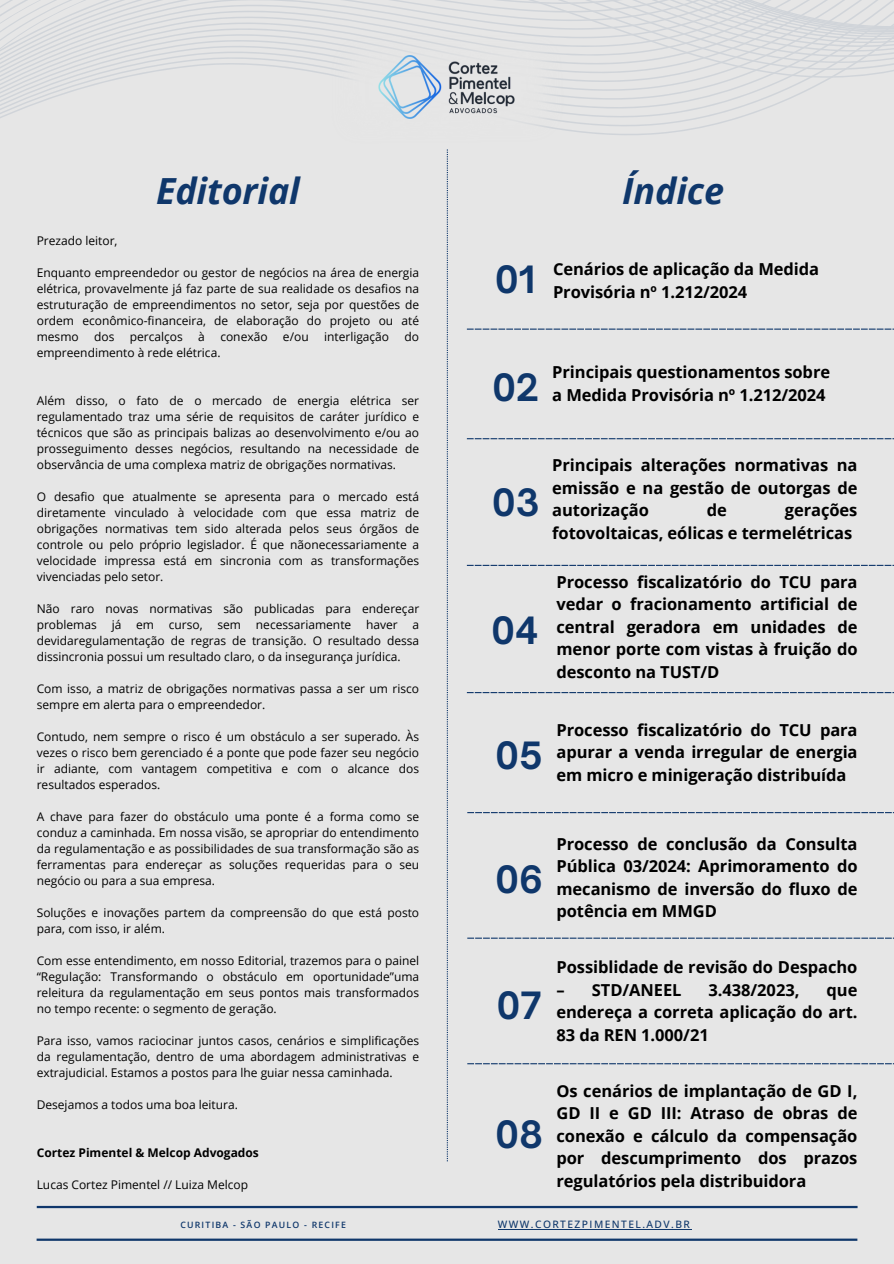
<style>
.page{position:relative;width:894px;height:1264px;background:#fff}
.page>*{position:absolute;margin:0;border:0;box-sizing:border-box;transform-origin:0 0}
.t1{font:700 36px "Open Sauce One";letter-spacing:-.005em;color:#0f376b}
.t2{font:italic 700 36px "Open Sans";letter-spacing:-.005em;color:#0f376b}
.t3{font:700 16.5px/22.5px "Open Sans";letter-spacing:-.005em;color:#000;text-align:justify}
.t4{font:12px/16px "Open Sans";color:#000;text-align:justify}
.t5{font:700 12px "Open Sans";color:#000}
.t6{font:500 10.2px "Open Sans";letter-spacing:.14em;color:#0f376b}
.t7{font:600 8.7px "Open Sans";letter-spacing:.14em;color:#0f376b}
</style>
<div class="page">
<div style="left:0;top:0;width:893px;height:1263px;background:#e6e6e6"></div>
<hr style="left:37px;top:1205px;width:820px;height:3px;background:#0f376b">
<hr style="left:37px;top:1238px;width:820px;height:2px;background:#0f376b">
<hr style="left:497px;top:1228px;width:194px;height:1px;background:#0f376b">
<svg style="left:446px;top:222px;width:2px;height:939px"></svg>
<svg style="left:0;top:103px;width:779px;height:9px"></svg>
<svg style="left:0;top:94px;width:800px;height:9px"></svg>
<svg style="left:0;top:85px;width:818px;height:9px"></svg>
<svg style="left:0;top:76px;width:856px;height:9px"></svg>
<svg style="left:0;top:0;width:893px;height:76px"></svg>
<img style="left:325px;top:29px;width:244px;height:121px">
<img style="left:378px;top:55px;width:136px;height:63px">
<svg style="left:466px;top:328px;width:427px;height:2px"></svg>
<svg style="left:466px;top:438px;width:427px;height:1px"></svg>
<svg style="left:466px;top:565px;width:427px;height:1px"></svg>
<svg style="left:466px;top:692px;width:427px;height:1px"></svg>
<svg style="left:467px;top:812px;width:426px;height:1px"></svg>
<svg style="left:467px;top:937px;width:425px;height:1px"></svg>
<svg style="left:467px;top:1063px;width:426px;height:1px"></svg>
<h4 class="t2" style="left:156px;top:166px;width:145px">Editorial</h4>
<p class="t2" style="left:622px;top:166px;width:103px">Índice</p>
<p class="t4" style="left:37px;top:233px;width:82px">Prezado leitor,</p>
<p class="t4" style="left:37px;top:265px;width:384px">Enquanto empreendedor ou gestor de negócios na área de energia elétrica, provavelmente já faz parte de sua realidade os desafios na estruturação de empreendimentos no setor, seja por questões de ordem econômico-financeira, de elaboração do projeto ou até mesmo</p>
<h2 class="t3" style="left:553px;top:257px;width:267px">Cenários de aplicação da Medida<br>Provisória nº 1.212/2024</h2>
<h2 class="t1" style="left:494px;top:257px;width:42px">01</h2>
<p class="t4" style="left:94px;top:329px;width:22px">dos</p>
<p class="t4" style="left:130px;top:329px;width:54px">percalços</p>
<p class="t4" style="left:198px;top:329px;width:8px">à</p>
<p class="t4" style="left:220px;top:329px;width:49px">conexão</p>
<p class="t4" style="left:283px;top:329px;width:27px">e/ou</p>
<p class="t4" style="left:324px;top:329px;width:67px">interligação</p>
<p class="t4" style="left:404px;top:329px;width:16px">do</p>
<p class="t4" style="left:37px;top:345px;width:185px">empreendimento à rede elétrica.</p>
<p class="t4" style="left:37px;top:393px;width:384px">Além disso, o fato de o mercado de energia elétrica ser regulamentado traz uma série de requisitos de caráter jurídico e técnicos que são as principais balizas ao desenvolvimento e/ou ao prosseguimento desses negócios, resultando na necessidade de observância de uma complexa matriz de obrigações normativas.</p>
<h1 class="t4" style="left:37px;top:488px;width:384px">O desafio que atualmente se apresenta para o mercado está diretamente vinculado à velocidade com que essa matriz de obrigações normativas tem sido alterada pelos seus órgãos de controle ou pelo próprio legislador. É que nãonecessariamente a velocidade impressa está em sincronia com as transformações vivenciadas pelo setor.</h1>
<h1 class="t4" style="left:37px;top:600px;width:384px">Não raro novas normativas são publicadas para endereçar problemas já em curso, sem necessariamente haver a devidaregulamentação de regras de transição. O resultado dessa dissincronia possui um resultado claro, o da insegurança jurídica.</h1>
<h4 class="t4" style="left:37px;top:680px;width:384px">Com isso, a matriz de obrigações normativas passa a ser um risco sempre em alerta para o empreendedor.</h4>
<h4 class="t4" style="left:37px;top:728px;width:384px">Contudo, nem sempre o risco é um obstáculo a ser superado. Às vezes o risco bem gerenciado é a ponte que pode fazer seu negócio ir adiante, com vantagem competitiva e com o alcance dos resultados esperados.</h4>
<h4 class="t4" style="left:37px;top:808px;width:384px">A chave para fazer do obstáculo uma ponte é a forma como se conduz a caminhada. Em nossa visão, se apropriar do entendimento da regulamentação e as possibilidades de sua transformação são as ferramentas para endereçar as soluções requeridas para o seu negócio ou para a sua empresa.</h4>
<h4 class="t4" style="left:37px;top:904px;width:384px">Soluções e inovações partem da compreensão do que está posto para, com isso, ir além.</h4>
<h4 class="t4" style="left:37px;top:952px;width:384px">Com esse entendimento, em nosso Editorial, trazemos para o painel “Regulação: Transformando o obstáculo em oportunidade”uma releitura da regulamentação em seus pontos mais transformados no tempo recente: o segmento de geração.</h4>
<h4 class="t4" style="left:37px;top:1032px;width:384px">Para isso, vamos raciocinar juntos casos, cenários e simplificações da regulamentação, dentro de uma abordagem administrativas e extrajudicial. Estamos a postos para lhe guiar nessa caminhada.</h4>
<h4 class="t4" style="left:37px;top:1096px;width:202px">Desejamos a todos uma boa leitura.</h4>
<h4 class="t5" style="left:37px;top:1144px;width:223px">Cortez Pimentel &amp; Melcop Advogados</h4>
<h4 class="t4" style="left:37px;top:1176px;width:213px">Lucas Cortez Pimentel // Luiza Melcop</h4>
<h4 class="t7" style="left:180px;top:1218px;width:167px">CURITIBA - SÃO PAULO - RECIFE</h4>
<h4 class="t6" style="left:497px;top:1217px;width:193px">WWW.CORTEZPIMENTEL.ADV.BR</h4>
<h2 class="t3" style="left:552px;top:361px;width:279px">Principais questionamentos sobre a Medida Provisória nº 1.212/2024</h2>
<h2 class="t1" style="left:492px;top:365px;width:49px">02</h2>
<p class="t3" style="left:552px;top:453px;width:306px">Principais alterações normativas na emissão e na gestão de outorgas de autorização</p>
<p class="t1" style="left:491px;top:480px;width:49px">03</p>
<p class="t3" style="left:706px;top:498px;width:22px">de</p>
<p class="t3" style="left:552px;top:498px;width:306px;text-indent:232px">gerações fotovoltaicas, eólicas e termelétricas</p>
<h2 class="t3" style="left:556px;top:570px;width:302px">Processo fiscalizatório do TCU para vedar o fracionamento artificial de central geradora em unidades de menor porte com vistas à fruição do desconto na TUST/D</h2>
<h2 class="t1" style="left:491px;top:608px;width:49px">04</h2>
<p class="t3" style="left:556px;top:718px;width:302px">Processo fiscalizatório do TCU para apurar a venda irregular de energia em micro e minigeração distribuída</p>
<p class="t1" style="left:495px;top:732px;width:49px">05</p>
<p class="t3" style="left:556px;top:832px;width:302px">Processo de conclusão da Consulta Pública 03/2024: Aprimoramento do mecanismo de inversão do fluxo de potência em MMGD</p>
<h2 class="t3" style="left:556px;top:955px;width:302px">Possiblidade de revisão do Despacho</h2>
<h2 class="t3" style="left:556px;top:978px;width:126px">– STD/ANEEL</h2>
<h2 class="t3" style="left:708px;top:978px;width:92px">3.438/2023,</h2>
<h2 class="t1" style="left:495px;top:857px;width:49px">06</h2>
<h2 class="t3" style="left:556px;top:978px;width:302px;text-indent:270px">que endereça a correta aplicação do art.<br>83 da REN 1.000/21</h2>
<p class="t1" style="left:496px;top:982px;width:47px">07</p>
<p class="t3" style="left:556px;top:1079px;width:302px">Os cenários de implantação de GD I, GD II e GD III: Atraso de obras de conexão e cálculo da compensação por descumprimento dos prazos regulatórios pela distribuidora</p>
<p class="t1" style="left:495px;top:1111px;width:49px">08</p>
</div>
